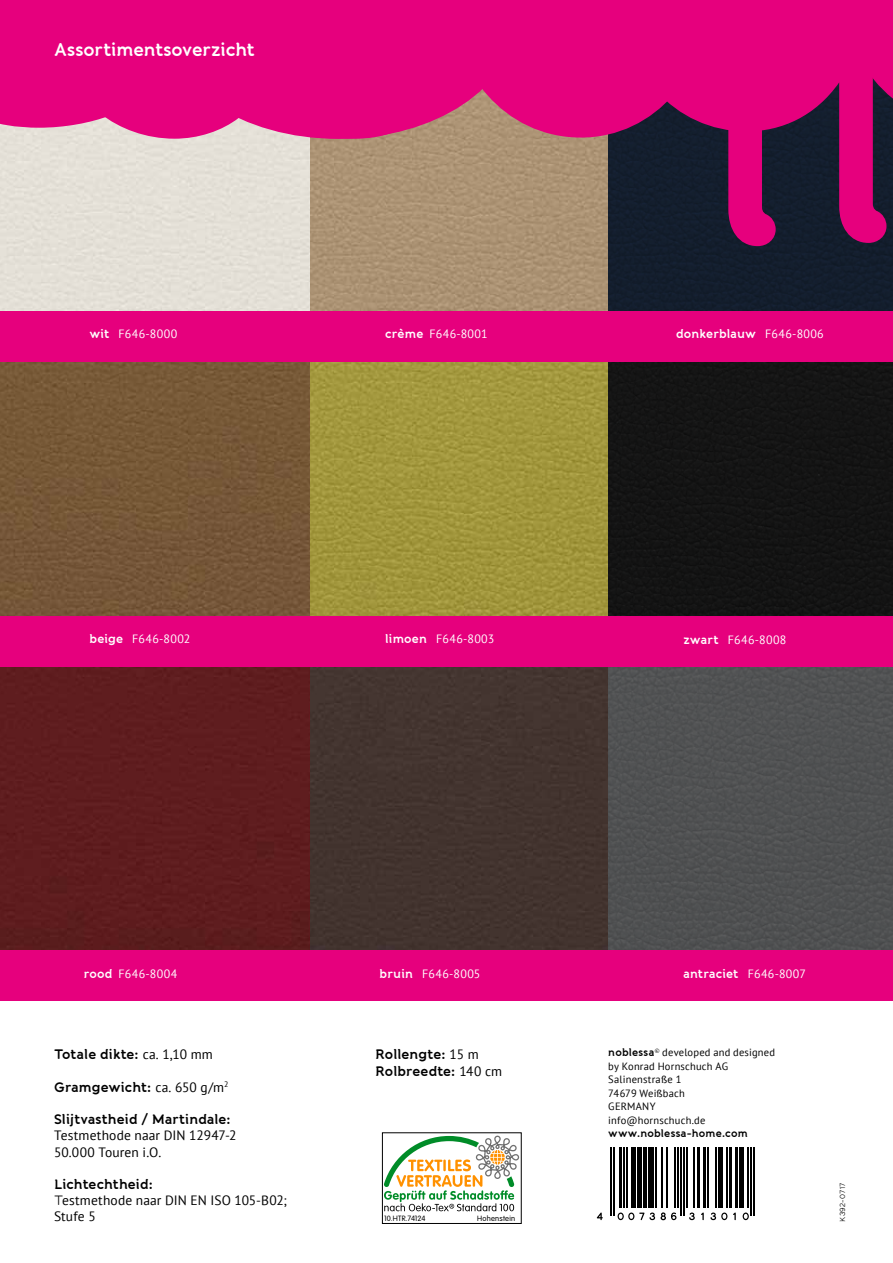
<style>
.page{position:relative;width:893px;height:1263px;background:#fff}
.page>*{position:absolute;margin:0;border:0;box-sizing:border-box;transform-origin:0 0}
.t1{font:700 18px "Banda";letter-spacing:-.005em;color:#fff}
.t2{font:700 13.5px/16.2px "Banda";letter-spacing:.005em;color:#000}
.t3{font:13.5px/16.2px "PT Sans";letter-spacing:.01em;color:#000}
.t4{font:12px "PT Sans";letter-spacing:.035em;color:#fff}
.t5{font:700 12px "Banda";letter-spacing:.01em;color:#fff}
.t6{font:10.5px/13.5px "PT Sans";letter-spacing:.02em;color:#000}
.t7{font:700 10.5px "Banda";letter-spacing:.015em;color:#000}
.t8{font:300 7.5px "VAG Rounded Std";letter-spacing:-.005em;color:#000}
.t9{font:300 7.5px "VAG Rounded Std";letter-spacing:.025em;color:#000}
.t10{font:7.5px "Banda";letter-spacing:.02em;color:#000}
.s1{font-family:"Banda";font-weight:700}
.s2{font-family:"PT Sans";font-weight:400}
.s3{font-family:"Banda"}
</style>
<div class="page">
<div style="left:608px;top:362px;width:285px;height:254px;background:#141414"></div>
<div style="left:608px;top:667px;width:285px;height:283px;background:#505152"></div>
<div style="left:607px;top:19px;width:286px;height:340px;background:#131e2d"></div>
<div style="left:608px;top:616px;width:285px;height:51px;background:#e6007d"></div>
<div style="left:0;top:359px;width:311px;height:297px;background:#765838"></div>
<div style="left:0;top:667px;width:310px;height:283px;background:#5f1d1f"></div>
<img style="left:310px;top:246px;width:298px;height:65px">
<div style="left:310px;top:359px;width:298px;height:297px;background:#a2973d"></div>
<div style="left:310px;top:653px;width:298px;height:297px;background:#43342f"></div>
<div style="left:0;top:616px;width:608px;height:51px;background:#e6007d"></div>
<div style="left:0;top:950px;width:893px;height:50px;background:#e6007d"></div>
<div style="left:0;top:311px;width:893px;height:51px;background:#e6007d"></div>
<svg style="left:886px;top:0;width:7px;height:99px"></svg>
<svg style="left:776px;top:0;width:110px;height:243px;fill:#e6007d"></svg>
<svg style="left:82px;top:0;width:694px;height:246px"></svg>
<svg style="left:0;top:121px;width:150px;height:7px"></svg>
<div style="left:0;top:0;width:705px;height:121px;background:#e6007d"></div>
<hr style="left:610px;top:1147px;width:1px;height:68px;background:#000">
<hr style="left:613px;top:1147px;width:1px;height:68px;background:#000">
<svg style="left:597px;top:1212px;width:6px;height:8px"></svg>
<hr style="left:619px;top:1147px;width:1px;height:61px;background:#000">
<hr style="left:620px;top:1147px;width:2px;height:61px;background:#000">
<hr style="left:624px;top:1147px;width:1px;height:61px;background:#000">
<hr style="left:627px;top:1147px;width:1px;height:61px;background:#000">
<hr style="left:631px;top:1147px;width:2px;height:61px;background:#000">
<hr style="left:633px;top:1147px;width:1px;height:61px;background:#000">
<hr style="left:634px;top:1147px;width:2px;height:61px;background:#000">
<hr style="left:637px;top:1147px;width:2px;height:61px;background:#000">
<hr style="left:639px;top:1147px;width:1px;height:61px;background:#000">
<hr style="left:640px;top:1147px;width:2px;height:61px;background:#000">
<hr style="left:643px;top:1147px;width:2px;height:61px;background:#000">
<hr style="left:645px;top:1147px;width:1px;height:61px;background:#000">
<hr style="left:648px;top:1147px;width:1px;height:61px;background:#000">
<hr style="left:649px;top:1147px;width:2px;height:61px;background:#000">
<hr style="left:651px;top:1147px;width:1px;height:61px;background:#000">
<hr style="left:652px;top:1147px;width:2px;height:61px;background:#000">
<hr style="left:656px;top:1147px;width:1px;height:61px;background:#000">
<svg style="left:618px;top:1212px;width:37px;height:8px"></svg>
<hr style="left:662px;top:1147px;width:1px;height:61px;background:#000">
<hr style="left:666px;top:1147px;width:2px;height:61px;background:#000">
<hr style="left:674px;top:1147px;width:1px;height:61px;background:#000">
<hr style="left:677px;top:1147px;width:1px;height:61px;background:#000">
<svg style="left:661px;top:1212px;width:15px;height:8px"></svg>
<hr style="left:680px;top:1147px;width:1px;height:68px;background:#000">
<hr style="left:683px;top:1147px;width:2px;height:68px;background:#000">
<hr style="left:686px;top:1147px;width:2px;height:61px;background:#000">
<hr style="left:694px;top:1147px;width:1px;height:61px;background:#000">
<svg style="left:689px;top:1212px;width:6px;height:8px"></svg>
<hr style="left:697px;top:1147px;width:1px;height:61px;background:#000">
<hr style="left:698px;top:1147px;width:2px;height:61px;background:#000">
<hr style="left:703px;top:1147px;width:1px;height:61px;background:#000">
<hr style="left:704px;top:1147px;width:2px;height:61px;background:#000">
<svg style="left:701px;top:1212px;width:3px;height:8px"></svg>
<hr style="left:707px;top:1147px;width:2px;height:61px;background:#000">
<hr style="left:715px;top:1147px;width:2px;height:61px;background:#000">
<hr style="left:718px;top:1147px;width:2px;height:61px;background:#000">
<hr style="left:720px;top:1147px;width:1px;height:61px;background:#000">
<hr style="left:721px;top:1147px;width:2px;height:61px;background:#000">
<hr style="left:726px;top:1147px;width:1px;height:61px;background:#000">
<svg style="left:710px;top:1212px;width:17px;height:8px"></svg>
<hr style="left:729px;top:1147px;width:1px;height:61px;background:#000">
<hr style="left:730px;top:1147px;width:2px;height:61px;background:#000">
<hr style="left:735px;top:1147px;width:1px;height:61px;background:#000">
<hr style="left:736px;top:1147px;width:2px;height:61px;background:#000">
<svg style="left:733px;top:1212px;width:3px;height:8px"></svg>
<hr style="left:739px;top:1147px;width:2px;height:61px;background:#000">
<hr style="left:741px;top:1147px;width:1px;height:61px;background:#000">
<hr style="left:742px;top:1147px;width:2px;height:61px;background:#000">
<hr style="left:747px;top:1147px;width:2px;height:61px;background:#000">
<svg style="left:743px;top:1212px;width:6px;height:8px"></svg>
<hr style="left:750px;top:1147px;width:2px;height:68px;background:#000">
<hr style="left:753px;top:1147px;width:2px;height:68px;background:#000">
<svg style="left:381px;top:1132px;width:141px;height:80px"></svg>
<h1 class="t1" style="left:54px;top:38px;width:202px">Assortimentsoverzicht</h1>
<p class="t4" style="left:89px;top:326px;width:89px"><span class="s1">wit</span> F646-8000</p>
<p class="t4" style="left:385px;top:326px;width:104px"><span class="s1">crème</span> F646-8001</p>
<p class="t5" style="left:676px;top:327px;width:149px">donkerblauw <span class="s2">F646-8006</span></p>
<p class="t4" style="left:89px;top:631px;width:102px"><span class="s1">beige</span> F646-8002</p>
<p class="t4" style="left:385px;top:631px;width:110px"><span class="s1">limoen</span> F646-8003</p>
<p class="t4" style="left:683px;top:632px;width:104px"><span class="s1">zwart</span> F646-8008</p>
<p class="t4" style="left:84px;top:966px;width:95px"><span class="s1">rood</span> F646-8004</p>
<p class="t4" style="left:380px;top:966px;width:102px"><span class="s1">bruin</span> F646-8005</p>
<p class="t5" style="left:683px;top:966px;width:124px">antraciet <span class="s2">F646-8007</span></p>
<p class="t2" style="left:54px;top:1046px;width:160px">Totale dikte: <span class="s2">ca. 1,10 mm</span></p>
<p class="t2" style="left:54px;top:1079px;width:176px">Gramgewicht: <span class="s2">ca. 650 g/m</span><sup>2</sup></p>
<p class="t2" style="left:54px;top:1111px;width:178px">Slijtvastheid / Martindale:</p>
<p class="t3" style="left:54px;top:1127px;width:184px">Testmethode naar DIN 12947-2<br>50.000 Touren i.O.</p>
<p class="t2" style="left:54px;top:1176px;width:100px">Lichtechtheid:</p>
<p class="t3" style="left:54px;top:1192px;width:235px"><span class="s3">T</span>estmethode naar DIN EN ISO 105-B02;<br>Stufe 5</p>
<p class="t2" style="left:375px;top:1046px;width:129px">Rollengte: <span class="s2">15 m<br></span>Rolbreedte: <span class="s2">140 cm</span></p>
<p class="t8" style="left:384px;top:1214px;width:43px">10.HTR.74124</p>
<p class="t9" style="left:477px;top:1214px;width:39px">Hohenstein</p>
<p class="t6" style="left:608px;top:1045px;width:168px"><span class="s1">noblessa</span><sup>©</sup> developed and designed by Konrad Hornschuch AG<br>Salinenstraße 1<br>74679 Weißbach<br>GERMANY<br>info@hornschuch.de</p>
<p class="t7" style="left:608px;top:1127px;width:141px">www.noblessa-home.com</p>
<p class="t10" style="left:838px;top:1221px;width:40px;rotate:-90deg">K392-0717</p>
</div>
